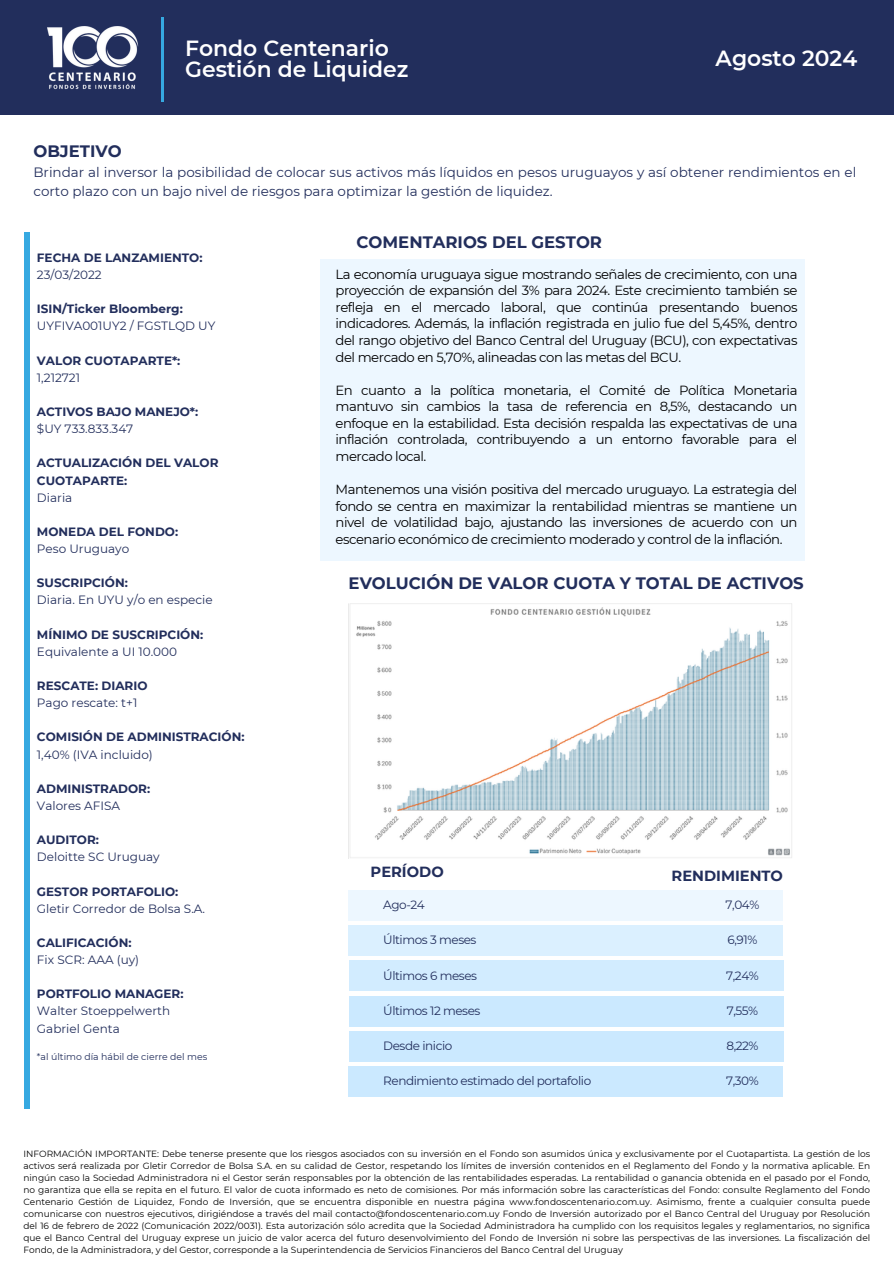
<style>
.page{position:relative;width:894px;height:1264px;background:#fff}
.page>*{position:absolute;margin:0;border:0;box-sizing:border-box;transform-origin:0 0}
.t1{font:600 21.9px/21.5px "Montserrat";color:#fff}
.t2{font:700 16.5px "Montserrat";color:#222e5c}
.t3{font:700 14.7px "Montserrat";color:#222e5c}
.t4{font:13.5px/19.2px "Montserrat";color:#222e5c}
.t5{font:13.2px/16.5px "Montserrat";letter-spacing:-.035em;color:#000;text-align:justify}
.t6{font:12px/17.1px "Montserrat";color:#222e5c}
.t7{font:700 12px/17.1px "Montserrat";color:#222e5c}
.t8{font:12px "Montserrat";letter-spacing:-.035em;color:#222e5c}
.t9{font:9.3px "Montserrat";color:#222e5c}
.t10{font:9px/12px "Montserrat";color:#000;text-align:justify}
.s1{font-weight:400}
.s2{font-weight:700}
</style>
<div class="page">
<div style="left:0;top:0;width:893px;height:115px;background:#222e5c"></div>
<hr style="left:162px;top:17px;width:2px;height:84px;background:#36a9e1">
<img style="left:47px;top:26px;width:92px;height:64px">
<div style="left:24px;top:232px;width:6px;height:877px;background:#36a9e1"></div>
<div style="left:348px;top:890px;width:435px;height:30px;background:#edf7ff"></div>
<div style="left:348px;top:924px;width:435px;height:31px;background:#dbf0ff"></div>
<div style="left:349px;top:960px;width:434px;height:30px;background:#d2ecff"></div>
<div style="left:349px;top:996px;width:434px;height:30px;background:#cbe9ff"></div>
<div style="left:349px;top:1030px;width:434px;height:31px;background:#cbe9ff"></div>
<div style="left:348px;top:1066px;width:435px;height:31px;background:#cbe9ff"></div>
<div style="left:320px;top:259px;width:484px;height:302px;background:#edf7ff"></div>
<img style="left:348px;top:603px;width:444px;height:255px">
<h6 class="t1" style="left:185px;top:37px;width:225px">Fondo Centenario<br>Gestión de Liquidez</h6>
<h5 class="t1" style="left:715px;top:48px;width:143px">Agosto 2024</h5>
<h1 class="t2" style="left:33px;top:141px;width:90px">OBJETIVO</h1>
<h1 class="t4" style="left:33px;top:162px;width:824px">Brindar al inversor la posibilidad de colocar sus activos más líquidos en pesos uruguayos y así obtener rendimientos en el corto plazo con un bajo nivel de riesgos para optimizar la gestión de liquidez.</h1>
<h4 class="t2" style="left:356px;top:231px;width:247px">COMENTARIOS DEL GESTOR</h4>
<h5 class="t7" style="left:37px;top:249px;width:167px">FECHA DE LANZAMIENTO:<br><span class="s1">23/03/2022</span></h5>
<h6 class="t6" style="left:37px;top:300px;width:180px"><span class="s2">ISIN/Ticker Bloomberg:<br></span>UYFIVA001UY2 / FGSTLQD UY</h6>
<h6 class="t7" style="left:37px;top:352px;width:145px">VALOR CUOTAPARTE*:<br><span class="s1">1,212721</span></h6>
<h6 class="t7" style="left:37px;top:403px;width:163px">ACTIVOS BAJO MANEJO*: <span class="s1">$UY 733.833.347</span></h6>
<h6 class="t7" style="left:37px;top:454px;width:183px">ACTUALIZACIÓN DEL VALOR<br>CUOTAPARTE:<br><span class="s1">Diaria</span></h6>
<h6 class="t7" style="left:37px;top:523px;width:143px">MONEDA DEL FONDO:<br><span class="s1">Peso Uruguayo</span></h6>
<h6 class="t6" style="left:37px;top:574px;width:177px"><span class="s2">SUSCRIPCIÓN:<br></span>Diaria. En UYU y/o en especie</h6>
<h6 class="t7" style="left:37px;top:625px;width:168px">MÍNIMO DE SUSCRIPCIÓN:<br><span class="s1">Equivalente a UI 10.000</span></h6>
<h6 class="t6" style="left:37px;top:677px;width:112px"><span class="s2">RESCATE: DIARIO<br></span>Pago rescate: t+1</h6>
<h6 class="t7" style="left:37px;top:728px;width:209px">COMISIÓN DE ADMINISTRACIÓN:<br><span class="s1">1,40% (IVA incluido)</span></h6>
<h6 class="t7" style="left:37px;top:780px;width:115px">ADMINISTRADOR:<br><span class="s1">Valores AFISA</span></h6>
<h6 class="t6" style="left:37px;top:831px;width:124px"><span class="s2">AUDITOR:<br></span>Deloitte SC Uruguay</h6>
<p class="t6" style="left:37px;top:882px;width:169px"><span class="s2">GESTOR PORTAFOLIO:<br></span>Gletir Corredor de Bolsa S.A.</p>
<h2 class="t6" style="left:37px;top:934px;width:104px"><span class="s2">CALIFICACIÓN:<br></span>Fix SCR: AAA (uy)</h2>
<h4 class="t6" style="left:37px;top:985px;width:148px"><span class="s2">PORTFOLIO MANAGER:<br></span>Walter Stoeppelwerth<br>Gabriel Genta</h4>
<h4 class="t9" style="left:37px;top:1050px;width:172px">*al último día hábil de cierre del mes</h4>
<h6 class="t5" style="left:335px;top:266px;width:463px">La economía uruguaya sigue mostrando señales de crecimiento, con una proyección de expansión del 3% para 2024. Este crecimiento también se refleja en el mercado laboral, que continúa presentando buenos indicadores. Además, la inflación registrada en julio fue del 5,45%, dentro del rango objetivo del Banco Central del Uruguay (BCU), con expectativas del mercado en 5,70%, alineadas con las metas del BCU.</h6>
<h6 class="t5" style="left:335px;top:381px;width:463px">En cuanto a la política monetaria, el Comité de Política Monetaria mantuvo sin cambios la tasa de referencia en 8,5%, destacando un enfoque en la estabilidad. Esta decisión respalda las expectativas de una inflación controlada, contribuyendo a un entorno favorable para el mercado local.</h6>
<p class="t5" style="left:335px;top:481px;width:463px">Mantenemos una visión positiva del mercado uruguayo. La estrategia del fondo se centra en maximizar la rentabilidad mientras se mantiene un nivel de volatilidad bajo, ajustando las inversiones de acuerdo con un escenario económico de crecimiento moderado y control de la inflación.</p>
<h5 class="t2" style="left:348px;top:573px;width:456px">EVOLUCIÓN DE VALOR CUOTA Y TOTAL DE ACTIVOS</h5>
<h2 class="t3" style="left:370px;top:862px;width:75px">PERÍODO</h2>
<p class="t3" style="left:671px;top:867px;width:113px">RENDIMIENTO</p>
<h3 class="t6" style="left:383px;top:896px;width:43px">Ago-24</h3>
<h3 class="t8" style="left:383px;top:932px;width:95px">Últimos 3 meses</h3>
<h6 class="t8" style="left:383px;top:967px;width:95px">Últimos 6 meses</h6>
<h6 class="t8" style="left:383px;top:1003px;width:99px">Últimos 12 meses</h6>
<h6 class="t8" style="left:383px;top:1038px;width:71px">Desde inicio</h6>
<h6 class="t8" style="left:383px;top:1073px;width:209px">Rendimiento estimado del portafolio</h6>
<h6 class="t6" style="left:725px;top:896px;width:35px">7,04%</h6>
<h6 class="t6" style="left:727px;top:931px;width:31px">6,91%</h6>
<h6 class="t6" style="left:726px;top:966px;width:34px">7,24%</h6>
<h6 class="t6" style="left:726px;top:1001px;width:33px">7,55%</h6>
<h6 class="t6" style="left:726px;top:1036px;width:34px">8,22%</h6>
<h6 class="t6" style="left:726px;top:1072px;width:34px">7,30%</h6>
<h4 class="t10" style="left:23px;top:1147px;width:848px">INFORMACIÓN IMPORTANTE: Debe tenerse presente que los riesgos asociados con su inversión en el Fondo son asumidos única y exclusivamente por el Cuotapartista. La gestión de los activos será realizada por Gletir Corredor de Bolsa S.A. en su calidad de Gestor, respetando los límites de inversión contenidos en el Reglamento del Fondo y la normativa aplicable. En ningún caso la Sociedad Administradora ni el Gestor serán responsables por la obtención de las rentabilidades esperadas. La rentabilidad o ganancia obtenida en el pasado por el Fondo, no garantiza que ella se repita en el futuro. El valor de cuota informado es neto de comisiones. Por más información sobre las características del Fondo: consulte Reglamento del Fondo Centenario Gestión de Liquidez, Fondo de Inversión, que se encuentra disponible en nuestra página www.fondoscentenario.com.uy. Asimismo, frente a cualquier consulta puede comunicarse con nuestros ejecutivos, dirigiéndose a través del mail contacto@fondoscentenario.com.uy Fondo de Inversión autorizado por el Banco Central del Uruguay por Resolución del 16 de febrero de 2022 (Comunicación 2022/0031). Esta autorización sólo acredita que la Sociedad Administradora ha cumplido con los requisitos legales y reglamentarios, no significa que el Banco Central del Uruguay exprese un juicio de valor acerca del futuro desenvolvimiento del Fondo de Inversión ni sobre las perspectivas de las inversiones. La fiscalización del Fondo, de la Administradora, y del Gestor, corresponde a la Superintendencia de Servicios Financieros del Banco Central del Uruguay</h4>
</div>
